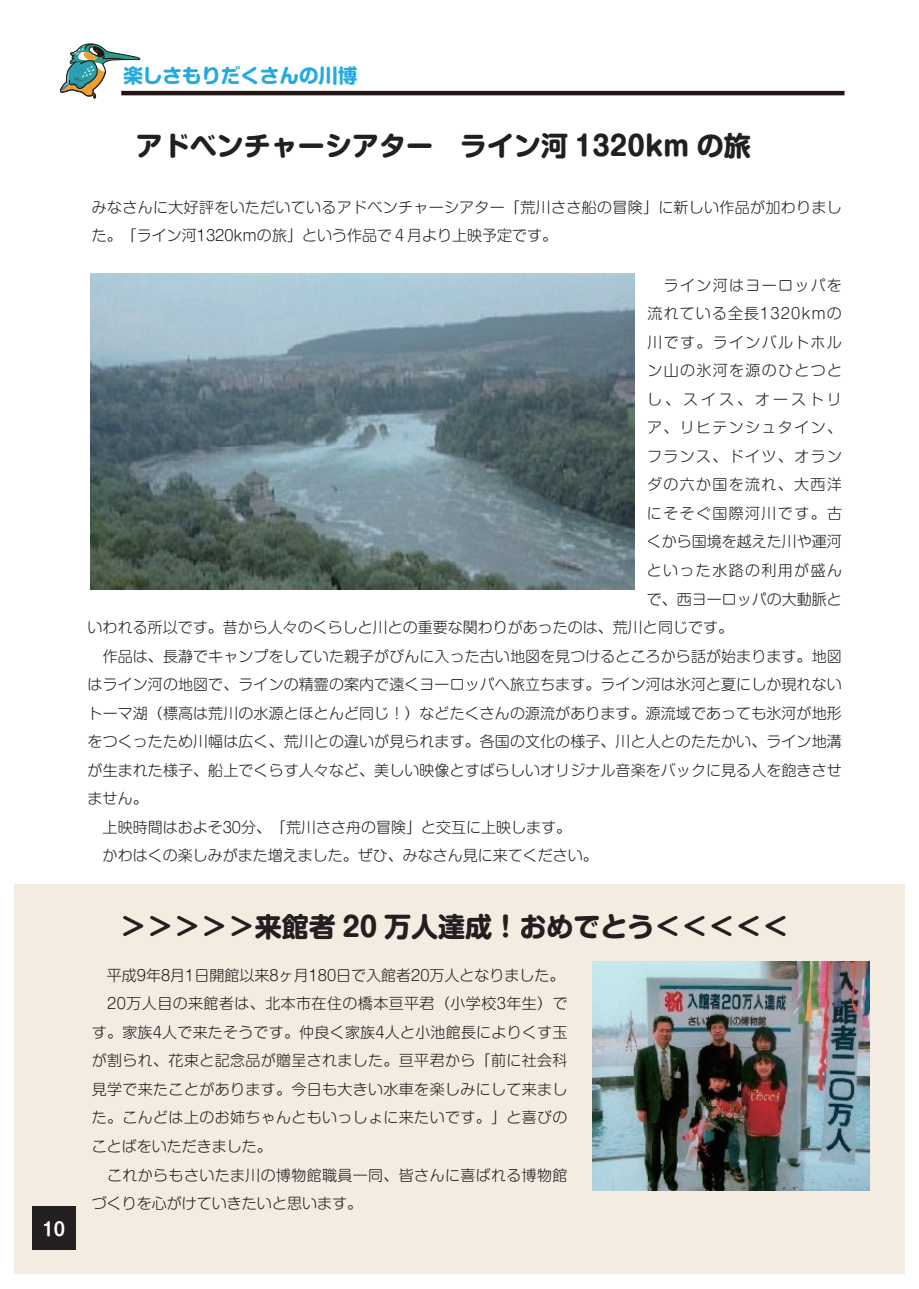
<style>
.page{position:relative;width:919px;height:1289px;background:#fff}
.page>*{position:absolute;margin:0;border:0;box-sizing:border-box;transform-origin:0 0}
.t1{font:700 27px "Shin M Go Pro";color:#231f20}
.t2{font:700 19.5px "Shin M Go Pro";color:#24aae1}
.t3{font:700 18px "Shin M Go Pro De";color:#fff}
.t4{font:300 15px/28.5px "Shin M Go Pro";letter-spacing:.005em;color:#231f20}
.t5{font:300 15px/28.5px "Shin M Go Pro";letter-spacing:.025em;color:#231f20}
.t6{font:300 15px "Shin M Go Pro";letter-spacing:.09em;color:#231f20}
.t7{font:300 15px "Shin M Go Pro";letter-spacing:.085em;color:#231f20}
.t8{font:300 15px "Shin M Go Pro";letter-spacing:.075em;color:#231f20}
.t9{font:300 15px "Shin M Go Pro";letter-spacing:.195em;color:#231f20}
</style>
<div class="page">
<div style="left:14px;top:884px;width:890px;height:389px;background:#f4ece1"></div>
<div style="left:32px;top:1206px;width:44px;height:44px;background:#231f20"></div>
<svg style="left:60px;top:44px;width:80px;height:55px"></svg>
<hr style="left:121px;top:91px;width:723px;height:4px;background:#211613">
<img style="left:90px;top:274px;width:545px;height:315px">
<img style="left:592px;top:961px;width:277px;height:228px">
<p class="t3" style="left:42px;top:1214px;width:24px">10</p>
<h2 class="t2" style="left:123px;top:60px;width:235px">楽しさもりだくさんの川博</h2>
<h1 class="t1" style="left:136px;top:123px;width:616px">アドベンチャーシアター　ライン河 1320km の旅</h1>
<p class="t4" style="left:92px;top:191px;width:751px">みなさんに大好評をいただいているアドベンチャーシアター「荒川ささ船の冒険」に新しい作品が加わりました。「ライン河1320kmの旅」という作品で４月より上映予定です。</p>
<p class="t7" style="left:647px;top:273px;width:196px">　ライン河はヨーロッパを</p>
<p class="t8" style="left:647px;top:301px;width:196px">流れている全長1320kmの</p>
<p class="t7" style="left:647px;top:330px;width:196px">川です。ラインバルトホル</p>
<p class="t6" style="left:647px;top:358px;width:196px">ン山の氷河を源のひとつと</p>
<p class="t9" style="left:647px;top:387px;width:196px">し、スイス、オーストリ</p>
<p class="t6" style="left:647px;top:415px;width:196px">ア、リヒテンシュタイン、</p>
<p class="t6" style="left:647px;top:444px;width:196px">フランス、ドイツ、オラン</p>
<p class="t6" style="left:647px;top:472px;width:196px">ダの六か国を流れ、大西洋</p>
<p class="t6" style="left:647px;top:501px;width:197px">にそそぐ国際河川です。古</p>
<p class="t4" style="left:646px;top:526px;width:197px">くから国境を越えた川や運河</p>
<p class="t6" style="left:646px;top:558px;width:197px">といった水路の利用が盛ん</p>
<p class="t4" style="left:646px;top:583px;width:196px">で、西ヨーロッパの大動脈と</p>
<p class="t4" style="left:88px;top:611px;width:646px">いわれる所以です。昔から人々のくらしと川との重要な関わりがあったのは、荒川と同じです。</p>
<p class="t4" style="left:88px;top:640px;width:755px">　作品は、長瀞でキャンプをしていた親子がびんに入った古い地図を見つけるところから話が始まります。地図</p>
<p class="t4" style="left:88px;top:668px;width:755px">はライン河の地図で、ラインの精霊の案内で遠くヨーロッパへ旅立ちます。ライン河は氷河と夏にしか現れない</p>
<p class="t4" style="left:88px;top:697px;width:755px">トーマ湖（標高は荒川の水源とほとんど同じ！）などたくさんの源流があります。源流域であっても氷河が地形</p>
<p class="t4" style="left:88px;top:725px;width:755px">をつくったため川幅は広く、荒川との違いが見られます。各国の文化の様子、川と人とのたたかい、ライン地溝</p>
<p class="t4" style="left:88px;top:754px;width:755px">が生まれた様子、船上でくらす人々など、美しい映像とすばらしいオリジナル音楽をバックに見る人を飽きさせ</p>
<p class="t4" style="left:88px;top:782px;width:61px">ません。</p>
<p class="t4" style="left:88px;top:811px;width:485px">　上映時間はおよそ30分、「荒川ささ舟の冒険」と交互に上映します。</p>
<p class="t4" style="left:88px;top:839px;width:511px">　かわはくの楽しみがまた増えました。ぜひ、みなさん見に来てください。</p>
<h1 class="t1" style="left:120px;top:904px;width:671px">＞＞＞＞＞来館者 20 万人達成！おめでとう＜＜＜＜＜</h1>
<p class="t5" style="left:92px;top:959px;width:477px">　平成9年8月1日開館以来8ヶ月180日で入館者20万人となりました。　20万人目の来館者は、北本市在住の橋本亘平君（小学校3年生）です。家族4人で来たそうです。仲良く家族4人と小池館長によりくす玉が割られ、花束と記念品が贈呈されました。亘平君から「前に社会科見学で来たことがあります。今日も大きい水車を楽しみにして来ました。こんどは上のお姉ちゃんともいっしょに来たいです。」と喜びのことばをいただきました。<br>　これからもさいたま川の博物館職員一同、皆さんに喜ばれる博物館づくりを心がけていきたいと思います。</p>
</div>
